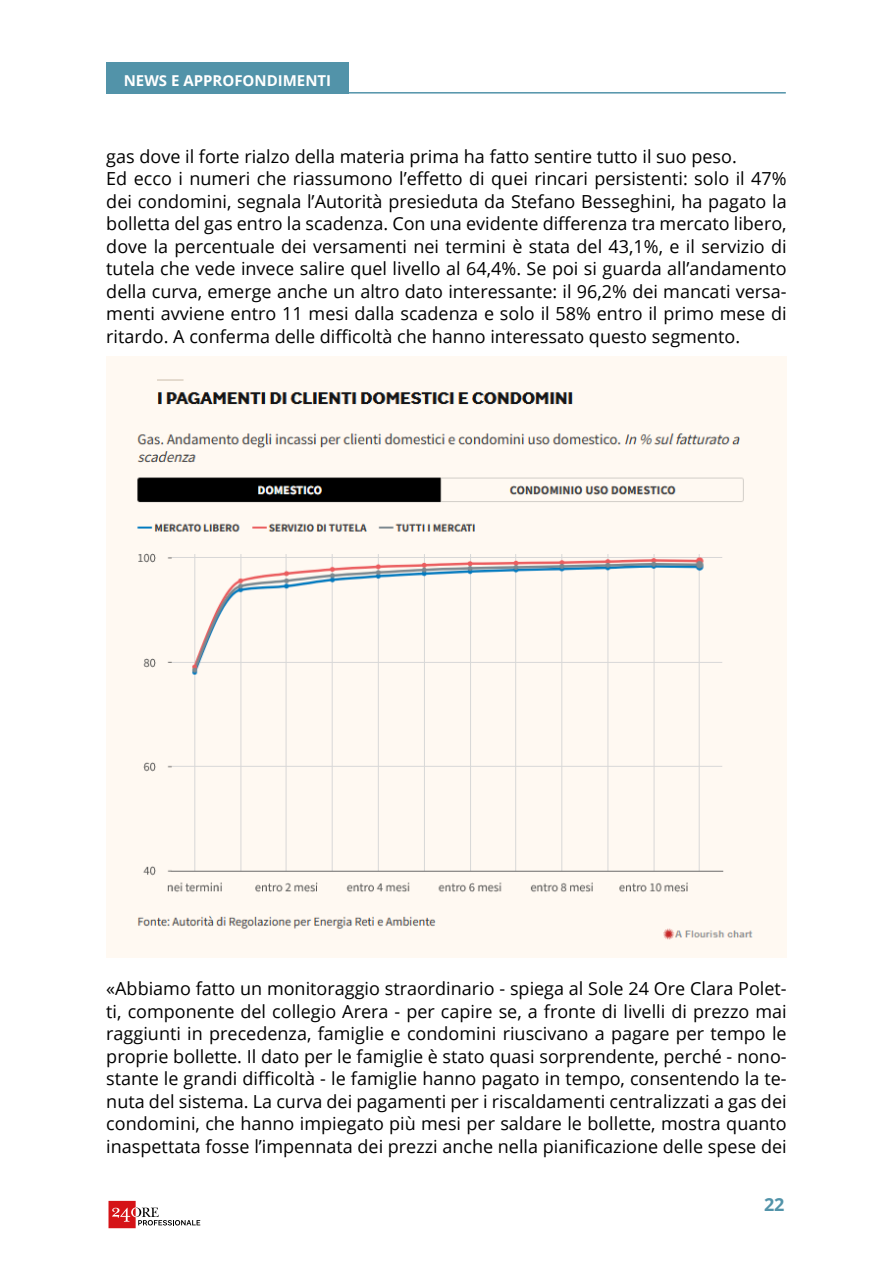
<style>
.page{position:relative;width:893px;height:1263px;background:#fff}
.page>*{position:absolute;margin:0;border:0;box-sizing:border-box;transform-origin:0 0}
.t1{font:18px/22.5px "Open Sans";color:#000}
.t2{font:700 18px "Open Sans";color:#5293a9}
.t3{font:700 15px "Open Sans";color:#fff}
</style>
<div class="page">
<hr style="left:284px;top:92px;width:502px;height:2px;background:#5293a9">
<svg style="left:109px;top:1201px;width:91px;height:27px"></svg>
<div style="left:106px;top:63px;width:243px;height:31px;background:#5293a9"></div>
<img style="left:106px;top:356px;width:681px;height:601px">
<p class="t3" style="left:124px;top:70px;width:209px">NEWS E APPROFONDIMENTI</p>
<p class="t1" style="left:106px;top:144px;width:682px">gas dove il forte rialzo della materia prima ha fatto sentire tutto il suo peso.<br>Ed ecco i numeri che riassumono l’effetto di quei rincari persistenti: solo il 47% dei condomini, segnala l’Autorità presieduta da Stefano Besseghini, ha pagato la bolletta del gas entro la scadenza. Con una evidente differenza tra mercato libero, dove la percentuale dei versamenti nei termini è stata del 43,1%, e il servizio di tutela che vede invece salire quel livello al 64,4%. Se poi si guarda all’andamento della curva, emerge anche un altro dato interessante: il 96,2% dei mancati versa&shy;menti avviene entro 11 mesi dalla scadenza e solo il 58% entro il primo mese di ritardo. A conferma delle difficoltà che hanno interessato questo segmento.</p>
<p class="t1" style="left:106px;top:977px;width:682px;text-align:justify">«Abbiamo fatto un monitoraggio straordinario - spiega al Sole 24 Ore Clara Polet&shy;ti, componente del collegio Arera - per capire se, a fronte di livelli di prezzo mai raggiunti in precedenza, famiglie e condomini riuscivano a pagare per tempo le proprie bollette. Il dato per le famiglie è stato quasi sorprendente, perché - nono&shy;stante le grandi difficoltà - le famiglie hanno pagato in tempo, consentendo la te&shy;nuta del sistema. La curva dei pagamenti per i riscaldamenti centralizzati a gas dei condomini, che hanno impiegato più mesi per saldare le bollette, mostra quanto inaspettata fosse l’impennata dei prezzi anche nella pianificazione delle spese dei</p>
<p class="t2" style="left:764px;top:1191px;width:22px">22</p>
</div>
